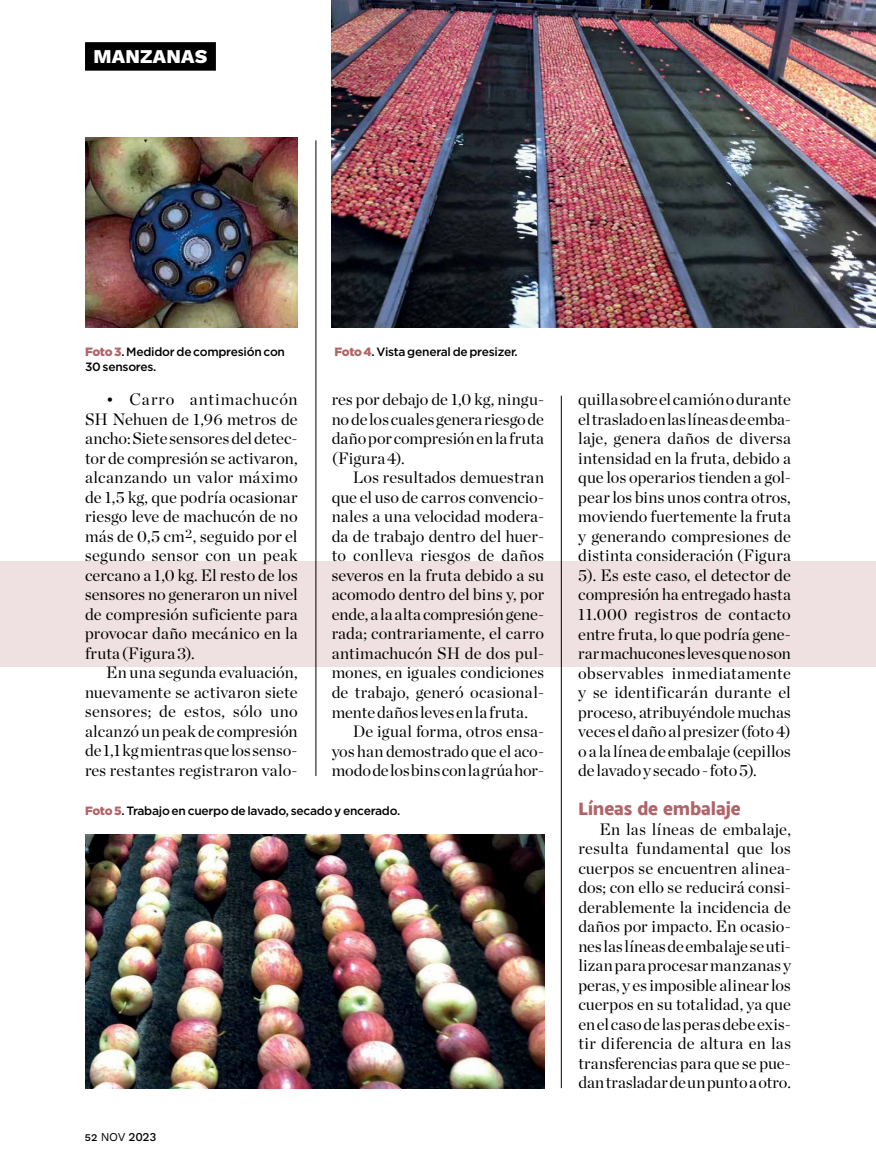
<style>
.page{position:relative;width:876px;height:1170px;background:#fff}
.page>*{position:absolute;margin:0;border:0;box-sizing:border-box;transform-origin:0 0}
.t1{font:800 19.5px "Work Sans";letter-spacing:.01em;color:#fff}
.t2{font:800 18.75px "Sprout";letter-spacing:-.015em;color:#b16468}
.t3{font:16.5px/19.5px "Chronicle Display";letter-spacing:.005em;color:#000;text-align:justify}
.t4{font:500 12px/14.4px "Gotham";letter-spacing:-.02em;color:#000}
.t5{font:500 12px "Work Sans";color:#000}
.s1{font-weight:900;color:#b16468}
.s2{font-weight:400}
</style>
<div class="page">
<div style="left:85px;top:42px;width:131px;height:29px;background:#000"></div>
<hr style="left:316px;top:140px;width:1px;height:636px;background:#000">
<hr style="left:561px;top:395px;width:1px;height:693px;background:#000">
<img style="left:85px;top:137px;width:213px;height:190px">
<img style="left:85px;top:834px;width:459px;height:254px">
<img style="left:332px;top:0;width:544px;height:327px">
<div style="left:0;top:561px;width:876px;height:106px;background:#efe0e1"></div>
<p class="t1" style="left:94px;top:45px;width:115px">MANZANAS</p>
<p class="t4" style="left:85px;top:345px;width:202px"><span class="s1">Foto 3</span>. Medidor de compresión con<br>30 sensores.</p>
<p class="t3" style="left:85px;top:388px;width:214px;text-indent:21px">• Carro antimachucón SH Nehuen de 1,96 metros de ancho: Siete sensores del detec&shy;tor de compresión se activaron, alcanzando un valor máximo de 1,5 kg, que podría ocasionar riesgo leve de machucón de no más de 0,5 cm<sup>2</sup>, seguido por el segundo sensor con un peak cercano a 1,0 kg. El resto de los sensores no generaron un nivel de compresión suficiente para provocar daño mecánico en la fruta (Figura 3).</p>
<p class="t3" style="left:85px;top:661px;width:214px;text-indent:21px">En una segunda evaluación, nuevamente se activaron siete sensores; de estos, sólo uno alcanzó un peak de compresión de 1,1 kg mientras que los senso&shy;res restantes registraron valo-</p>
<p class="t4" style="left:334px;top:345px;width:185px"><span class="s1">Foto 4</span>. Vista general de presizer.</p>
<p class="t3" style="left:332px;top:388px;width:214px">res por debajo de 1,0 kg, ningu&shy;no de los cuales genera riesgo de daño por compresión en la fruta (Figura 4).</p>
<p class="t3" style="left:353px;top:466px;width:193px">Los resultados demuestran</p>
<p class="t3" style="left:332px;top:486px;width:214px">que el uso de carros convencio-</p>
<p class="t3" style="left:332px;top:505px;width:214px">nales a una velocidad modera-</p>
<p class="t3" style="left:332px;top:525px;width:214px">da de trabajo dentro del huer-</p>
<p class="t3" style="left:332px;top:544px;width:214px">to conlleva riesgos de daños</p>
<p class="t3" style="left:332px;top:564px;width:214px">severos en la fruta debido a su</p>
<p class="t3" style="left:332px;top:583px;width:214px">acomodo dentro del bins y, por</p>
<p class="t3" style="left:332px;top:603px;width:214px">ende, a la alta compresión gene-</p>
<p class="t3" style="left:332px;top:622px;width:214px">rada; contrariamente, el carro</p>
<p class="t3" style="left:332px;top:642px;width:214px">antimachucón SH de dos pul-</p>
<p class="t3" style="left:332px;top:661px;width:214px">mones, en iguales condiciones</p>
<p class="t3" style="left:332px;top:681px;width:214px">de trabajo, generó ocasional-</p>
<p class="t3" style="left:332px;top:700px;width:198px">mente daños leves en la fruta.</p>
<p class="t3" style="left:353px;top:720px;width:193px">De igual forma, otros ensa-</p>
<p class="t3" style="left:332px;top:739px;width:214px">yos han demostrado que el aco-</p>
<p class="t3" style="left:332px;top:759px;width:214px">modo de los bins con la grúa hor-</p>
<p class="t4" style="left:85px;top:803px;width:317px"><span class="s1">Foto 5</span>. Trabajo en cuerpo de lavado, secado y encerado.</p>
<p class="t5" style="left:85px;top:1130px;width:73px">52 <span class="s2">NOV</span> 2023</p>
<p class="t3" style="left:578px;top:388px;width:214px">quilla sobre el camión o durante el traslado en las líneas de emba&shy;laje, genera daños de diversa intensidad en la fruta, debido a que los operarios tienden a gol&shy;pear los bins unos contra otros, moviendo fuertemente la fruta y generando compresiones de distinta consideración (Figura 5). Es este caso, el detector de compresión ha entregado hasta 11.000 registros de contacto entre fruta, lo que podría gene&shy;rar machucones leves que no son observables inmediatamente y se identificarán durante el proceso, atribuyéndole muchas veces el daño al presizer (foto 4) o a la línea de embalaje (cepillos de lavado y secado - foto 5).</p>
<p class="t2" style="left:578px;top:795px;width:164px">Líneas de embalaje</p>
<p class="t3" style="left:578px;top:817px;width:214px;text-indent:21px">En las líneas de embalaje, resulta fundamental que los cuerpos se encuentren alinea&shy;dos; con ello se reducirá consi&shy;derablemente la incidencia de daños por impacto. En ocasio&shy;nes las líneas de embalaje se uti&shy;lizan para procesar manzanas y peras, y es imposible alinear los cuerpos en su totalidad, ya que en el caso de las peras debe exis&shy;tir diferencia de altura en las transferencias para que se pue&shy;dan trasladar de un punto a otro.</p>
</div>
